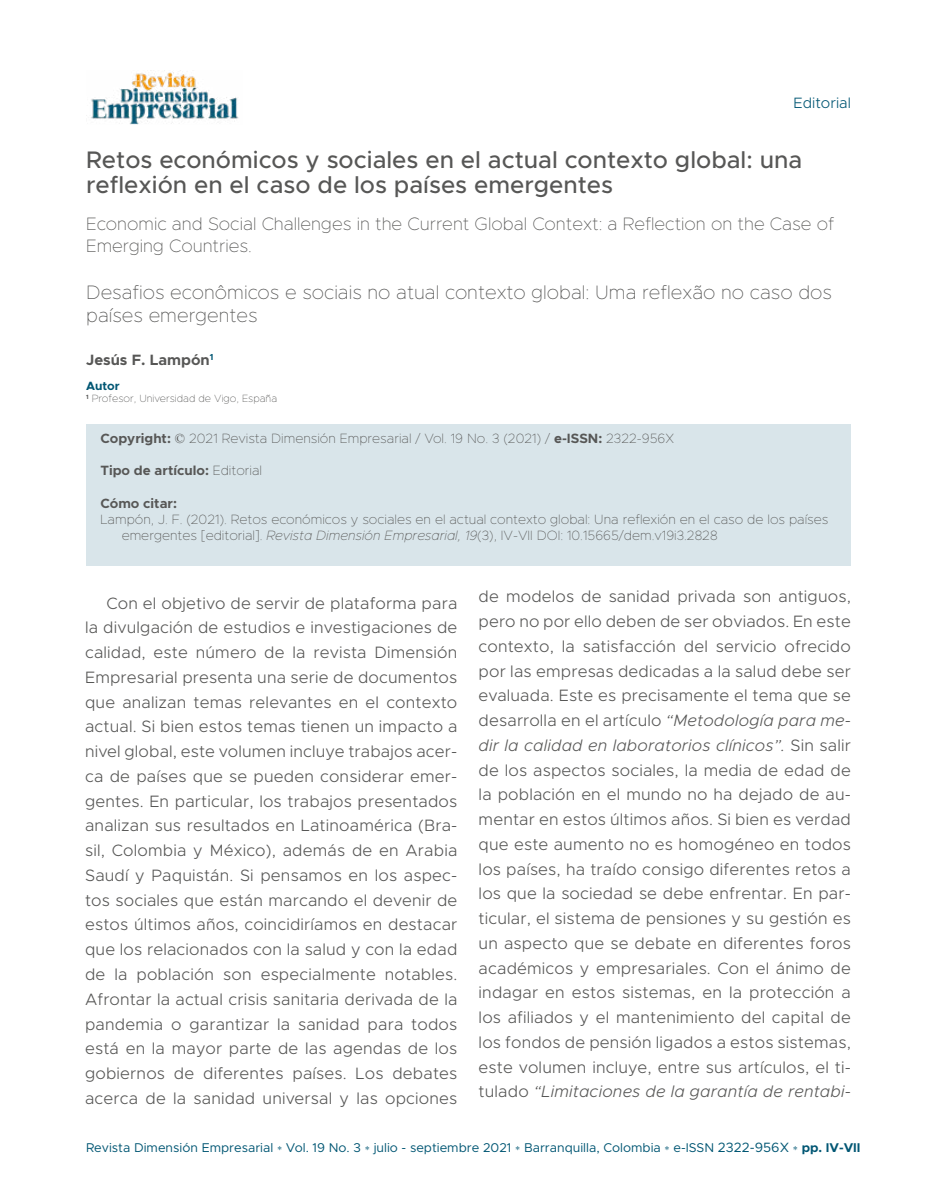
<style>
.page{position:relative;width:936px;height:1191px;background:#fff}
.page>*{position:absolute;margin:0;border:0;box-sizing:border-box;transform-origin:0 0}
.t1{font:500 24px/25.5px "Metropolis";color:#575756}
.t2{font:100 19.5px/23.4px "Metropolis";color:#575756}
.t3{font:100 18px/21.6px "Metropolis";color:#575756}
.t4{font:300 16.5px/24.8px "Metropolis";letter-spacing:.01em;color:#575756;text-align:justify}
.t5{font:700 15px "Metropolis";color:#575756}
.t6{font:300 15px "Metropolis";color:#005673}
.t7{font:100 13.5px/16.2px "Metropolis";color:#575756}
.t8{font:700 13.5px "Metropolis";color:#575756}
.t9{font:12.75px "Metropolis";color:#005673}
.t10{font:700 12px "Metropolis";color:#005673}
.t11{font:100 10.5px "Metropolis";color:#575756}
.s1{font-weight:700}
.s2{font-family:"Times New Roman";font-weight:400}
.s3{font-weight:100}
.s4{font-style:italic}
.s5{font-size:13.5px}
</style>
<div class="page">
<img style="left:86px;top:70px;width:153px;height:54px">
<div style="left:86px;top:424px;width:765px;height:141px;background:#d9e5ea"></div>
<p class="t6" style="left:793px;top:93px;width:59px">Editorial</p>
<h1 class="t1" style="left:86px;top:147px;width:717px">Retos económicos y sociales en el actual contexto global: una reflexión en el caso de los países emergentes</h1>
<p class="t3" style="left:86px;top:213px;width:749px">Economic and Social Challenges in the Current Global Context: a Reflection on the Case of<br>Emerging Countries.</p>
<p class="t2" style="left:86px;top:280px;width:747px">Desafios econômicos e sociais no atual contexto global: Uma reflexão no caso dos países emergentes</p>
<p class="t5" style="left:86px;top:350px;width:129px">Jesús F. Lampón<sup>1</sup></p>
<p class="t10" style="left:86px;top:378px;width:35px">Autor</p>
<p class="t11" style="left:86px;top:392px;width:192px"><sup>1</sup> Profesor, Universidad de Vigo, España</p>
<p class="t7" style="left:100px;top:430px;width:575px"><span class="s1">Copyright:</span> <span class="s2">©</span> 2021 Revista Dimensión Empresarial / Vol. 19 No. 3 (2021) / <span class="s1">e-ISSN:</span> 2322-956X</p>
<p class="t8" style="left:100px;top:462px;width:163px">Tipo de artículo: <span class="s3">Editorial</span></p>
<p class="t8" style="left:100px;top:494px;width:78px">Cómo citar:</p>
<p class="t7" style="left:122px;top:511px;width:708px;text-indent:-21px">Lampón, J. F. (2021). Retos económicos y sociales en el actual contexto global: Una reflexión en el caso de los países emergentes [editorial]. <span class="s4">Revista Dimensión Empresarial, 19</span>(3), IV-VII DOI: 10.15665/dem.v19i3.2828</p>
<p class="t4" style="left:85px;top:590px;width:374px;text-indent:21px">Con el objetivo de servir de plataforma para la divulgación de estudios e investigaciones de calidad, este número de la revista Dimensión Empresarial presenta una serie de documentos que analizan temas relevantes en el contexto actual. Si bien estos temas tienen un impacto a nivel global, este volumen incluye trabajos acer&shy;ca de países que se pueden considerar emer&shy;gentes. En particular, los trabajos presentados analizan sus resultados en Latinoamérica (Bra&shy;sil, Colombia y México), además de en Arabia Saudí y Paquistán. Si pensamos en los aspec&shy;tos sociales que están marcando el devenir de estos últimos años, coincidiríamos en destacar que los relacionados con la salud y con la edad de la población son especialmente notables.<br>Afrontar la actual crisis sanitaria derivada de la pandemia o garantizar la sanidad para todos está en la mayor parte de las agendas de los gobiernos de diferentes países. Los debates acerca de la sanidad universal y las opciones</p>
<p class="t4" style="left:478px;top:584px;width:374px">de modelos de sanidad privada son antiguos, pero no por ello deben de ser obviados. En este contexto, la satisfacción del servicio ofrecido por las empresas dedicadas a la salud debe ser evaluada. Este es precisamente el tema que se desarrolla en el artículo <span class="s4">“Metodología para me&shy;dir la calidad en laboratorios clínicos”.</span> Sin salir de los aspectos sociales, la media de edad de la población en el mundo no ha dejado de au&shy;mentar en estos últimos años. Si bien es verdad que este aumento no es homogéneo en todos los países, ha traído consigo diferentes retos a los que la sociedad se debe enfrentar. En par&shy;ticular, el sistema de pensiones y su gestión es un aspecto que se debate en diferentes foros académicos y empresariales. Con el ánimo de indagar en estos sistemas, en la protección a los afiliados y el mantenimiento del capital de los fondos de pensión ligados a estos sistemas, este volumen incluye, entre sus artículos, el ti&shy;tulado <span class="s4">“Limitaciones de la garantía de rentabi-</span></p>
<p class="t9" style="left:86px;top:1139px;width:776px">Revista Dimensión Empresarial * Vol. 19 No. 3 * julio - septiembre 2021 * Barranquilla, Colombia * e-ISSN <span class="s5">2322-956X</span> * <span class="s1">pp. IV-VII</span></p>
</div>
